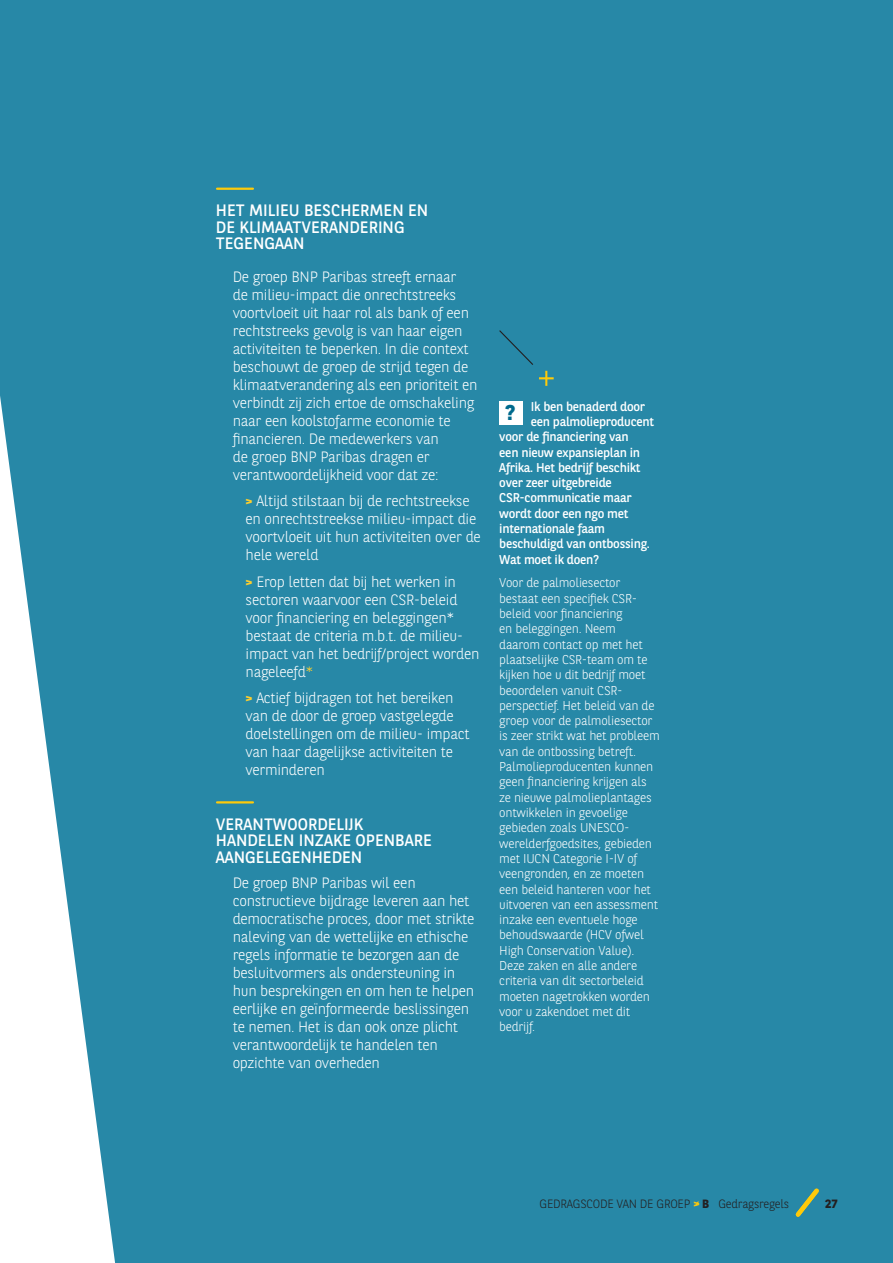
<style>
.page{position:relative;width:893px;height:1263px;background:#2788a7}
.page>*{position:absolute;margin:0;border:0;box-sizing:border-box;transform-origin:0 0}
.t1{font:700 21.45px "BNPP Sans";color:#006a8d}
.t2{font:16.5px/16.5px "BNPP Sans";color:#fff}
.t3{font:300 15px/18px "BNPP Sans";letter-spacing:-.02em;color:#fff}
.t4{font:300 12.75px/15.3px "BNPP Sans";letter-spacing:-.02em;color:#fff}
.t5{font:12.75px "BNPP Sans";letter-spacing:-.02em;color:#fff}
.t6{font:300 12px "BNPP Sans";letter-spacing:-.02em;color:#231f20}
.t7{font:700 12px "BNPP Sans";color:#231f20}
.s1{font-weight:700;font-size:13.5px;color:#ffcf2d}
.s2{color:#ffcf2d}
.s3{font-weight:700;color:#feca0a}
.s4{font-weight:700}
</style>
<div class="page">
<svg style="left:792px;top:1184px;width:31px;height:37px"></svg>
<svg style="left:695px;top:1201px;width:4px;height:5px"></svg>
<div style="left:498px;top:329px;width:56px;height:57px;background:#2788a7"></div>
<hr style="left:217px;top:188px;width:36px;height:2px;background:#feca0a">
<hr style="left:217px;top:801px;width:36px;height:2px;background:#feca0a">
<div style="left:499px;top:401px;width:23px;height:23px;background:#fff"></div>
<p class="t2" style="left:216px;top:201px;width:214px">HET MILIEU BESCHERMEN EN<br>DE KLIMAATVERANDERING<br>TEGENGAAN</p>
<p class="t3" style="left:233px;top:267px;width:246px">De groep BNP Paribas streeft ernaar<br>de milieu-impact die onrechtstreeks voortvloeit uit haar rol als bank of een rechtstreeks gevolg is van haar eigen activiteiten te beperken. In die context beschouwt de groep de strijd tegen de klimaatverandering als een prioriteit en verbindt zij zich ertoe de omschakeling naar een koolstofarme economie te financieren. De medewerkers van<br>de groep BNP Paribas dragen er verantwoordelijkheid voor dat ze:</p>
<p class="t3" style="left:246px;top:491px;width:237px"><span class="s1">&gt;</span> Altijd stilstaan bij de rechtstreekse en onrechtstreekse milieu-impact die voortvloeit uit hun activiteiten over de hele wereld</p>
<p class="t3" style="left:246px;top:572px;width:235px"><span class="s1">&gt;</span> Erop letten dat bij het werken in sectoren waarvoor een CSR-beleid voor financiering en beleggingen* bestaat de criteria m.b.t. de milieu&shy;impact van het bedrijf/project worden nageleefd<span class="s2">*</span></p>
<p class="t3" style="left:246px;top:688px;width:226px"><span class="s1">&gt;</span> Actief bijdragen tot het bereiken van de door de groep vastgelegde doelstellingen om de milieu- impact van haar dagelijkse activiteiten te verminderen</p>
<p class="t2" style="left:216px;top:815px;width:217px">VERANTWOORDELIJK<br>HANDELEN INZAKE OPENBARE<br>AANGELEGENHEDEN</p>
<p class="t3" style="left:233px;top:873px;width:243px">De groep BNP Paribas wil een constructieve bijdrage leveren aan het democratische proces, door met strikte naleving van de wettelijke en ethische regels informatie te bezorgen aan de besluitvormers als ondersteuning in hun besprekingen en om hen te helpen eerlijke en geïnformeerde beslissingen te nemen. Het is dan ook onze plicht verantwoordelijk te handelen ten opzichte van overheden</p>
<p class="t5" style="left:531px;top:397px;width:116px">Ik ben benaderd door</p>
<p class="t5" style="left:531px;top:413px;width:125px">een palmolieproducent</p>
<p class="t5" style="left:499px;top:428px;width:131px">voor de financiering van</p>
<p class="t5" style="left:499px;top:443px;width:142px">een nieuw expansieplan in</p>
<p class="t5" style="left:499px;top:459px;width:143px">Afrika. Het bedrijf beschikt</p>
<p class="t5" style="left:499px;top:474px;width:114px">over zeer uitgebreide</p>
<p class="t5" style="left:499px;top:489px;width:134px">CSR-communicatie maar</p>
<p class="t5" style="left:499px;top:505px;width:131px">wordt door een ngo met</p>
<p class="t5" style="left:499px;top:520px;width:107px">internationale faam</p>
<p class="t5" style="left:499px;top:535px;width:152px">beschuldigd van ontbossing.</p>
<p class="t5" style="left:499px;top:550px;width:101px">Wat moet ik doen?</p>
<p class="t4" style="left:499px;top:575px;width:162px">Voor de palmoliesector bestaat een specifiek CSR&shy;beleid voor financiering<br>en beleggingen. Neem<br>daarom contact op met het plaatselijke CSR-team om te kijken hoe u dit bedrijf moet beoordelen vanuit CSR&shy;perspectief. Het beleid van de groep voor de palmoliesector is zeer strikt wat het probleem van de ontbossing betreft.<br>Palmolieproducenten kunnen geen financiering krijgen als ze nieuwe palmolieplantages ontwikkelen in gevoelige gebieden zoals UNESCO&shy;werelderfgoedsites, gebieden met IUCN Categorie I-IV of veengronden, en ze moeten een beleid hanteren voor het uitvoeren van een assessment inzake een eventuele hoge behoudswaarde (HCV ofwel<br>High Conservation Value).<br>Deze zaken en alle andere criteria van dit sectorbeleid moeten nagetrokken worden voor u zakendoet met dit bedrijf.</p>
<h1 class="t1" style="left:505px;top:398px;width:12px">?</h1>
<p class="t6" style="left:539px;top:1195px;width:251px">GEDRAGSCODE VAN DE GROEP <span class="s3">&gt;</span> <span class="s4">B</span> Gedragsregels</p>
<p class="t7" style="left:825px;top:1195px;width:14px">27</p>
</div>
